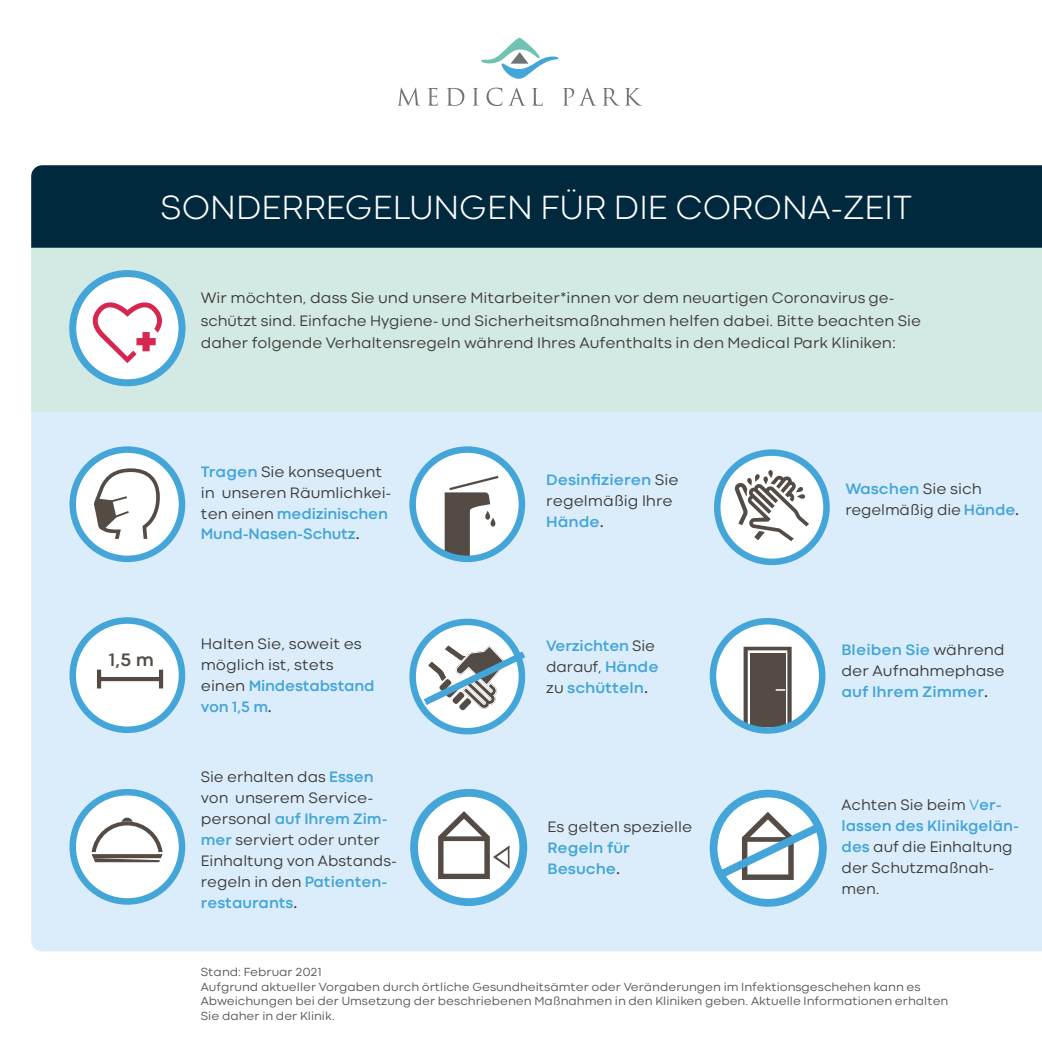
<style>
.page{position:relative;width:1042px;height:1042px;background:#fff}
.page>*{position:absolute;margin:0;border:0;box-sizing:border-box;transform-origin:0 0}
.t1{font:300 35px "Codec Cold";color:#fff}
.t2{font:700 18.9px "Codec Cold";color:#544b45}
.t3{font:15.75px/20.8px "Codec Cold News";color:#3c3c3b}
.t4{font:700 15.75px/20.8px "Codec Cold";color:#44a5d8}
.t5{font:12.25px/14.7px "Codec Cold News";color:#575756}
.s1{font-family:"Codec Cold";font-weight:700;color:#44a5d8}
.s2{font-family:"Codec Cold News";font-weight:400;color:#3c3c3b}
.s3{color:#3c3c3b}
.s4{font-family:"Codec Cold";font-weight:700}
.s5{color:#44a5d8}
</style>
<div class="page">
<div style="left:31px;top:412px;width:1011px;height:539px;background:#dbedfb"></div>
<div style="left:713px;top:621px;width:109px;height:109px;background:#fff;border-radius:50%"></div>
<svg style="left:743px;top:646px;width:49px;height:80px;background:#68625d"></svg>
<div style="left:710px;top:618px;width:115px;height:116px;border:7px solid #44a5d8;border-radius:50%"></div>
<div style="left:31px;top:248px;width:1011px;height:164px;background:#d3e9e3"></div>
<svg style="left:481px;top:38px;width:78px;height:41px"></svg>
<svg style="left:397px;top:88px;width:24px;height:18px"></svg>
<svg style="left:427px;top:88px;width:11px;height:18px"></svg>
<svg style="left:446px;top:88px;width:18px;height:18px"></svg>
<svg style="left:473px;top:88px;width:6px;height:18px"></svg>
<svg style="left:486px;top:88px;width:16px;height:18px"></svg>
<svg style="left:508px;top:88px;width:18px;height:18px"></svg>
<svg style="left:532px;top:88px;width:11px;height:18px"></svg>
<svg style="left:563px;top:88px;width:33px;height:18px"></svg>
<svg style="left:602px;top:88px;width:40px;height:18px"></svg>
<div style="left:31px;top:165px;width:1011px;height:83px;background:#00293e"></div>
<svg style="left:73px;top:273px;width:109px;height:110px"></svg>
<svg style="left:92px;top:301px;width:70px;height:62px"></svg>
<div style="left:69px;top:270px;width:116px;height:116px;border:7px solid #44a5d8;border-radius:50%"></div>
<svg style="left:73px;top:449px;width:109px;height:110px"></svg>
<svg style="left:94px;top:468px;width:66px;height:71px"></svg>
<div style="left:69px;top:446px;width:116px;height:116px;border:7px solid #44a5d8;border-radius:50%"></div>
<div style="left:73px;top:620px;width:109px;height:110px;background:#fff;border-radius:50%"></div>
<div style="left:69px;top:617px;width:116px;height:116px;border:7px solid #44a5d8;border-radius:50%"></div>
<hr style="left:99px;top:677px;width:62px;height:4px;background:#544b45">
<hr style="left:97px;top:669px;width:4px;height:19px;background:#544b45">
<hr style="left:159px;top:669px;width:4px;height:19px;background:#544b45">
<svg style="left:713px;top:793px;width:110px;height:110px"></svg>
<div style="left:710px;top:790px;width:117px;height:117px;border:8px solid #44a5d8;border-radius:50%"></div>
<svg style="left:710px;top:812px;width:119px;height:73px"></svg>
<div style="left:73px;top:792px;width:109px;height:109px;background:#fff;border-radius:50%"></div>
<svg style="left:92px;top:817px;width:71px;height:45px"></svg>
<div style="left:69px;top:789px;width:116px;height:115px;border:7px solid #44a5d8;border-radius:50%"></div>
<svg style="left:717px;top:453px;width:109px;height:109px"></svg>
<svg style="left:734px;top:470px;width:75px;height:71px"></svg>
<div style="left:714px;top:449px;width:116px;height:116px;border:7px solid #44a5d8;border-radius:50%"></div>
<div style="left:413px;top:449px;width:109px;height:110px;background:#fff;border-radius:50%"></div>
<svg style="left:444px;top:475px;width:56px;height:84px"></svg>
<div style="left:409px;top:446px;width:116px;height:116px;border:7px solid #44a5d8;border-radius:50%"></div>
<svg style="left:414px;top:793px;width:109px;height:109px"></svg>
<svg style="left:438px;top:811px;width:72px;height:68px"></svg>
<div style="left:410px;top:789px;width:117px;height:117px;border:8px solid #44a5d8;border-radius:50%"></div>
<svg style="left:413px;top:622px;width:109px;height:109px"></svg>
<div style="left:409px;top:619px;width:116px;height:115px;border:7px solid #44a5d8;border-radius:50%"></div>
<svg style="left:416px;top:646px;width:116px;height:65px"></svg>
<h1 class="t1" style="left:161px;top:186px;width:753px">SONDERREGELUNGEN FÜR DIE CORONA-ZEIT</h1>
<p class="t3" style="left:201px;top:287px;width:722px;line-height:22.2px">Wir möchten, dass Sie und unsere Mitarbeiter*innen vor dem neuartigen Coronavirus ge&shy;schützt sind. Einfache Hygiene- und Sicherheitsmaßnahmen helfen dabei. Bitte beachten Sie daher folgende Verhaltensregeln während Ihres Aufenthalts in den Medical Park Kliniken:</p>
<p class="t2" style="left:108px;top:649px;width:47px">1,5 m</p>
<p class="t3" style="left:201px;top:461px;width:192px"><span class="s1">Tragen</span> Sie konsequent in unseren Räumlichkei-</p>
<p class="t4" style="left:201px;top:503px;width:188px"><span class="s2">ten einen</span> medizinischen<br>Mund-Nasen-Schutz<span class="s3">.</span></p>
<p class="t3" style="left:201px;top:634px;width:162px">Halten Sie, soweit es möglich ist, stets</p>
<p class="t4" style="left:201px;top:675px;width:175px"><span class="s2">einen</span> Mindestabstand von 1,5 m<span class="s3">.</span></p>
<p class="t3" style="left:201px;top:766px;width:174px">Sie erhalten das <span class="s1">Essen </span>von unserem Service-</p>
<p class="t4" style="left:201px;top:808px;width:188px"><span class="s2">personal</span> auf Ihrem Zim-</p>
<p class="t3" style="left:201px;top:829px;width:197px"><span class="s1">mer</span> serviert oder unter<br>Einhaltung von Abstands&shy;regeln in den <span class="s1">Patienten-</span></p>
<p class="t4" style="left:201px;top:892px;width:98px">restaurants<span class="s3">.</span></p>
<p class="t4" style="left:546px;top:469px;width:134px">Desinfizieren <span class="s2">Sie</span></p>
<p class="t3" style="left:546px;top:490px;width:128px">regelmäßig Ihre</p>
<p class="t4" style="left:546px;top:511px;width:59px">Hände<span class="s3">.</span></p>
<p class="t4" style="left:546px;top:636px;width:110px">Verzichten <span class="s2">Sie</span></p>
<p class="t3" style="left:546px;top:657px;width:114px">darauf, <span class="s1">Hände</span></p>
<p class="t4" style="left:546px;top:678px;width:103px"><span class="s2">zu</span> schütteln<span class="s3">.</span></p>
<p class="t3" style="left:547px;top:816px;width:146px">Es gelten spezielle</p>
<p class="t4" style="left:547px;top:837px;width:84px">Regeln für<br>Besuche<span class="s3">.</span></p>
<p class="t4" style="left:845px;top:478px;width:138px">Waschen <span class="s2">Sie sich</span></p>
<p class="t3" style="left:845px;top:499px;width:175px">regelmäßig die <span class="s1">Hände</span><span class="s4">.</span></p>
<p class="t4" style="left:841px;top:640px;width:165px">Bleiben Sie <span class="s2">während</span></p>
<p class="t3" style="left:841px;top:661px;width:164px">der Aufnahmephase</p>
<p class="t4" style="left:841px;top:681px;width:148px">auf Ihrem Zimmer<span class="s3">.</span></p>
<p class="t3" style="left:841px;top:795px;width:162px">Achten Sie beim <span class="s5">V</span><span class="s1">er-</span></p>
<p class="t4" style="left:841px;top:815px;width:179px">lassen des Klinikgelän-</p>
<p class="t3" style="left:841px;top:837px;width:172px"><span class="s1">des</span> auf die Einhaltung der Schutzmaßnah&shy;men.</p>
<p class="t5" style="left:201px;top:964px;width:749px">Stand: Februar 2021<br>Aufgrund aktueller Vorgaben durch örtliche Gesundheitsämter oder Veränderungen im Infektionsgeschehen kann es Abweichungen bei der Umsetzung der beschriebenen Maßnahmen in den Kliniken geben. Aktuelle Informationen erhalten Sie daher in der Klinik.</p>
</div>
